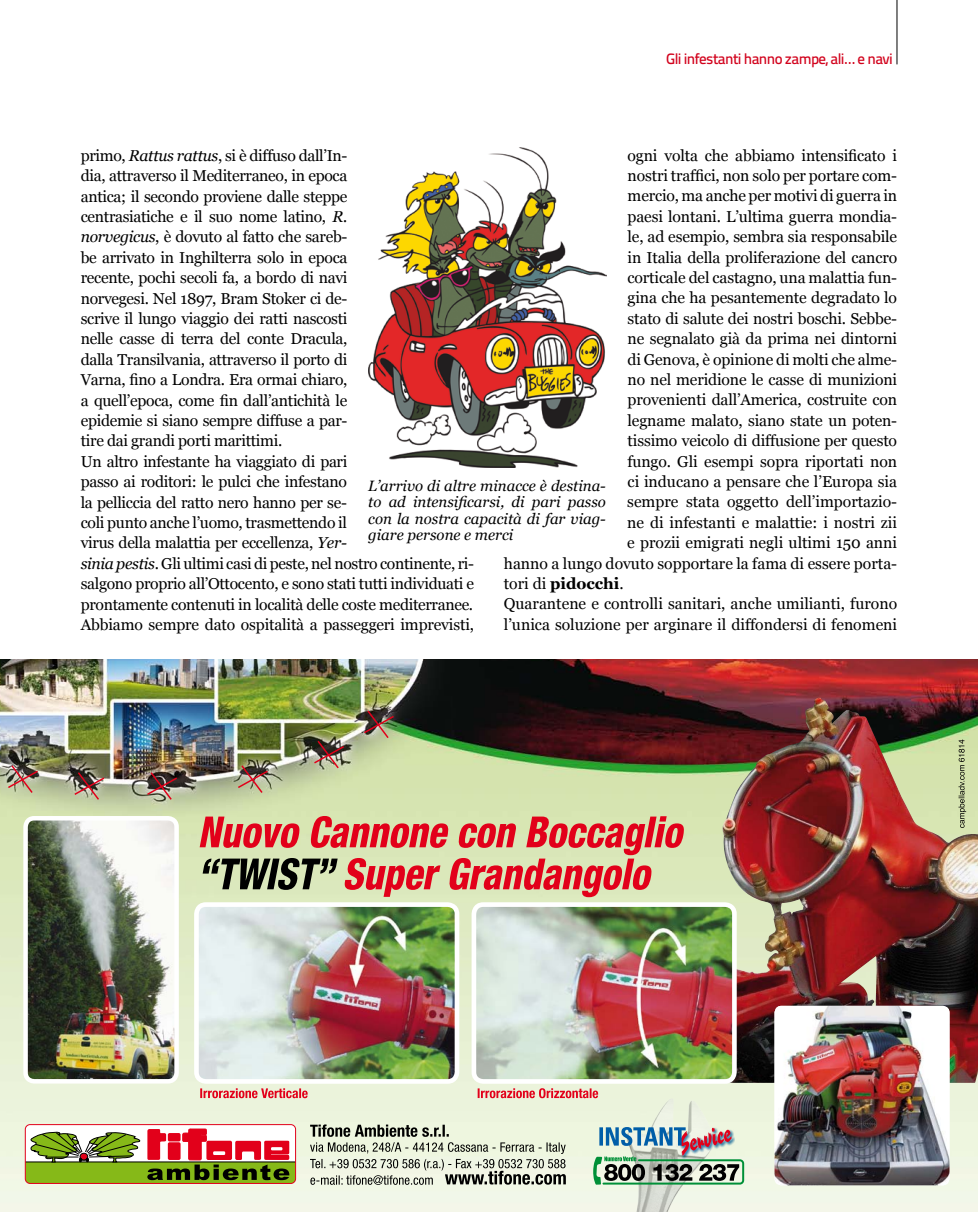
<style>
.page{position:relative;width:978px;height:1212px;background:#fff}
.page>*{position:absolute;margin:0;border:0;box-sizing:border-box;transform-origin:0 0}
.t1{font:15.75px/20.4px "Georgia";letter-spacing:-.01em;color:#000}
.t2{font:700 15.75px "Georgia";color:#000}
.t3{font:italic 15px/16.5px "Georgia";color:#000;text-align:justify}
.t4{font:15px "Titillium Text 25 L 600 wt";letter-spacing:-.04em;color:#d2031d}
.s1{font-style:italic}
.s2{font-weight:400}
</style>
<div class="page">
<hr style="left:897px;top:0;width:1px;height:64px;background:#000">
<img style="left:0;top:660px;width:978px;height:552px">
<svg style="left:6px;top:764px;width:34px;height:30px"></svg>
<svg style="left:73px;top:770px;width:33px;height:31px"></svg>
<svg style="left:145px;top:770px;width:34px;height:31px"></svg>
<svg style="left:236px;top:764px;width:34px;height:30px"></svg>
<svg style="left:312px;top:739px;width:34px;height:31px"></svg>
<svg style="left:362px;top:709px;width:34px;height:31px"></svg>
<svg style="left:200px;top:816px;width:306px;height:81px"></svg>
<img style="left:506px;top:697px;width:472px;height:386px">
<img style="left:474px;top:904px;width:257px;height:174px">
<div style="left:472px;top:902px;width:265px;height:182px;border:5px solid #fff;border-radius:9px"></div>
<img style="left:196px;top:904px;width:261px;height:174px">
<div style="left:194px;top:902px;width:265px;height:182px;border:5px solid #fff;border-radius:9px"></div>
<svg style="left:200px;top:1088px;width:108px;height:10px"></svg>
<svg style="left:478px;top:1088px;width:120px;height:10px"></svg>
<img style="left:28px;top:818px;width:149px;height:263px">
<div style="left:23px;top:816px;width:156px;height:267px;border:4px solid #fff;border-radius:9px"></div>
<div style="left:25px;top:1124px;width:271px;height:59px;background:#fff;border-radius:5px"></div>
<div style="left:25px;top:1124px;width:271px;height:60px;border:1px solid #e2001a;border-radius:5px"></div>
<svg style="left:25px;top:1129px;width:271px;height:54px"></svg>
<svg style="left:310px;top:1124px;width:256px;height:61px"></svg>
<img style="left:619px;top:1088px;width:103px;height:124px">
<svg style="left:593px;top:1127px;width:151px;height:58px"></svg>
<img style="left:774px;top:1006px;width:175px;height:179px">
<svg style="left:958px;top:739px;width:8px;height:89px"></svg>
<img style="left:369px;top:148px;width:237px;height:320px">
<p class="t4" style="left:666px;top:48px;width:228px">Gli infestanti hanno zampe, ali… e navi</p>
<p class="t1" style="left:81px;top:145px;width:395px">primo, <span class="s1">Rattus rattus</span>, si è diffuso dall’In-<br>dia, attraverso il Mediterraneo, in epoca<br>antica; il secondo proviene dalle steppe<br>centrasiatiche e il suo nome latino, <span class="s1">R.<br>norvegicus</span>, è dovuto al fatto che sareb-<br>be arrivato in Inghilterra solo in epoca<br>recente, pochi secoli fa, a bordo di navi<br>norvegesi. Nel 1897, Bram Stoker ci de-<br>scrive il lungo viaggio dei ratti nascosti<br>nelle casse di terra del conte Dracula,<br>dalla Transilvania, attraverso il porto di<br>Varna, fino a Londra. Era ormai chiaro,<br>a quell’epoca, come fin dall’antichità le<br>epidemie si siano sempre diffuse a par-<br>tire dai grandi porti marittimi.<br>Un altro infestante ha viaggiato di pari<br>passo ai roditori: le pulci che infestano<br>la pelliccia del ratto nero hanno per se-<br>coli punto anche l’uomo, trasmettendo il<br>virus della malattia per eccellenza, <span class="s1">Yer-<br>sinia pestis</span>. Gli ultimi casi di peste, nel nostro continente, ri&shy;salgono proprio all’Ottocento, e sono stati tutti individuati e prontamente contenuti in località delle coste mediterranee.<br>Abbiamo sempre dato ospitalità a passeggeri imprevisti,</p>
<p class="t1" style="left:628px;top:145px;width:271px">ogni volta che abbiamo intensificato i</p>
<p class="t1" style="left:628px;top:166px;width:271px">nostri traffici, non solo per portare com-</p>
<p class="t1" style="left:628px;top:186px;width:271px">mercio, ma anche per motivi di guerra in</p>
<p class="t1" style="left:628px;top:207px;width:271px">paesi lontani. L’ultima guerra mondia-</p>
<p class="t1" style="left:628px;top:227px;width:271px">le, ad esempio, sembra sia responsabile</p>
<p class="t1" style="left:628px;top:247px;width:271px">in Italia della proliferazione del cancro</p>
<p class="t1" style="left:628px;top:268px;width:271px">corticale del castagno, una malattia fun-</p>
<p class="t1" style="left:628px;top:288px;width:271px">gina che ha pesantemente degradato lo</p>
<p class="t1" style="left:628px;top:309px;width:271px">stato di salute dei nostri boschi. Sebbe-</p>
<p class="t1" style="left:628px;top:329px;width:271px">ne segnalato già da prima nei dintorni</p>
<p class="t1" style="left:628px;top:349px;width:271px">di Genova, è opinione di molti che alme-</p>
<p class="t1" style="left:628px;top:370px;width:271px">no nel meridione le casse di munizioni</p>
<p class="t1" style="left:628px;top:390px;width:271px">provenienti dall’America, costruite con</p>
<p class="t1" style="left:628px;top:411px;width:271px">legname malato, siano state un poten-</p>
<p class="t1" style="left:628px;top:431px;width:271px">tissimo veicolo di diffusione per questo</p>
<p class="t1" style="left:628px;top:451px;width:271px">fungo. Gli esempi sopra riportati non</p>
<p class="t1" style="left:628px;top:472px;width:271px">ci inducano a pensare che l’Europa sia</p>
<p class="t1" style="left:627px;top:492px;width:272px">sempre stata oggetto dell’importazio-</p>
<p class="t1" style="left:627px;top:512px;width:272px">ne di infestanti e malattie: i nostri zii</p>
<p class="t1" style="left:627px;top:533px;width:272px">e prozii emigrati negli ultimi 150 anni</p>
<p class="t1" style="left:504px;top:553px;width:395px">hanno a lungo dovuto sopportare la fama di essere porta-</p>
<p class="t2" style="left:504px;top:573px;width:121px"><span class="s2">tori di</span> pidocchi<span class="s2">.</span></p>
<p class="t1" style="left:504px;top:594px;width:395px">Quarantene e controlli sanitari, anche umilianti, furono</p>
<p class="t1" style="left:504px;top:614px;width:395px">l’unica soluzione per arginare il diffondersi di fenomeni</p>
<p class="t3" style="left:368px;top:477px;width:239px">L’arrivo di altre minacce è destina&shy;to ad intensificarsi, di pari passo con la nostra capacità di far viag&shy;giare persone e merci</p>
</div>
